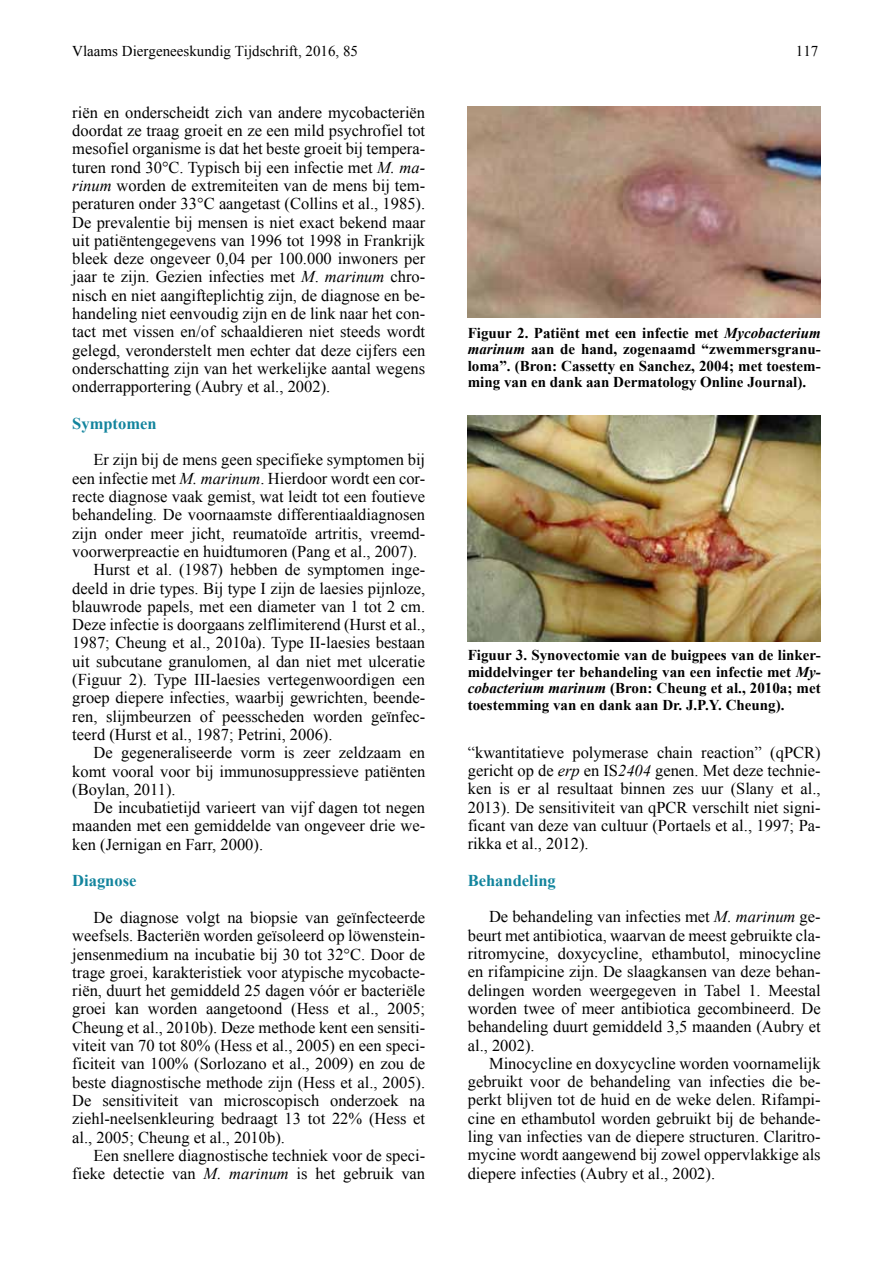
<style>
.page{position:relative;width:893px;height:1263px;background:#fff}
.page>*{position:absolute;margin:0;border:0;box-sizing:border-box;transform-origin:0 0}
.t1{font:16.5px/18.3px "Times New Roman";color:#000;text-align:justify}
.t2{font:700 16.5px "Times New Roman";color:#12849d}
.t3{font:700 15px/16.5px "Times New Roman";color:#000;text-align:justify}
.t4{font:15px "Times New Roman";color:#000}
.s1{font-style:italic}
</style>
<div class="page">
<img style="left:468px;top:106px;width:353px;height:212px">
<img style="left:468px;top:416px;width:353px;height:226px">
<p class="t4" style="left:72px;top:41px;width:287px">Vlaams Diergeneeskundig Tijdschrift, 2016, 85</p>
<p class="t4" style="left:796px;top:41px;width:24px">117</p>
<p class="t1" style="left:72px;top:103px;width:355px">riën en onderscheidt zich van andere mycobacteriën doordat ze traag groeit en ze een mild psychrofiel tot mesofiel organisme is dat het beste groeit bij tempera&shy;turen rond 30°C. Typisch bij een infectie met <span class="s1">M. ma&shy;rinum</span> worden de extremiteiten van de mens bij tem&shy;peraturen onder 33°C aangetast (Collins et al., 1985).<br>De prevalentie bij mensen is niet exact bekend maar uit patiëntengegevens van 1996 tot 1998 in Frankrijk bleek deze ongeveer 0,04 per 100.000 inwoners per jaar te zijn. Gezien infecties met <span class="s1">M</span>. <span class="s1">marinum</span> chro&shy;nisch en niet aangifteplichtig zijn, de diagnose en be&shy;handeling niet eenvoudig zijn en de link naar het con&shy;tact met vissen en/of schaaldieren niet steeds wordt gelegd, veronderstelt men echter dat deze cijfers een onderschatting zijn van het werkelijke aantal wegens onderrapportering (Aubry et al., 2002).</p>
<p class="t2" style="left:72px;top:412px;width:86px">Symptomen</p>
<p class="t1" style="left:94px;top:450px;width:334px">Er zijn bij de mens geen specifieke symptomen bij</p>
<p class="t1" style="left:72px;top:469px;width:354px">een infectie met <span class="s1">M. marinum</span>. Hierdoor wordt een cor-</p>
<p class="t1" style="left:72px;top:487px;width:354px">recte diagnose vaak gemist, wat leidt tot een foutieve</p>
<p class="t1" style="left:72px;top:505px;width:354px">behandeling. De voornaamste differentiaaldiagnosen</p>
<p class="t1" style="left:72px;top:524px;width:354px">zijn onder meer jicht, reumatoïde artritis, vreemd-</p>
<p class="t1" style="left:72px;top:542px;width:347px">voorwerpreactie en huidtumoren (Pang et al., 2007).</p>
<p class="t1" style="left:94px;top:560px;width:333px">Hurst et al. (1987) hebben de symptomen inge-</p>
<p class="t1" style="left:72px;top:579px;width:354px">deeld in drie types. Bij type I zijn de laesies pijnloze,</p>
<p class="t1" style="left:72px;top:597px;width:354px">blauwrode papels, met een diameter van 1 tot 2 cm.</p>
<p class="t1" style="left:72px;top:615px;width:354px">Deze infectie is doorgaans zelflimiterend (Hurst et al.,</p>
<p class="t1" style="left:72px;top:633px;width:354px">1987; Cheung et al., 2010a). Type II-laesies bestaan</p>
<p class="t1" style="left:72px;top:652px;width:354px">uit subcutane granulomen, al dan niet met ulceratie</p>
<p class="t1" style="left:72px;top:670px;width:354px">(Figuur 2). Type III-laesies vertegenwoordigen een</p>
<p class="t1" style="left:72px;top:688px;width:354px">groep diepere infecties, waarbij gewrichten, beende-</p>
<p class="t1" style="left:72px;top:707px;width:354px">ren, slijmbeurzen of peesscheden worden geïnfec-</p>
<p class="t1" style="left:72px;top:725px;width:262px">teerd (Hurst et al., 1987; Petrini, 2006).</p>
<p class="t1" style="left:94px;top:743px;width:333px">De gegeneraliseerde vorm is zeer zeldzaam en</p>
<p class="t1" style="left:72px;top:762px;width:354px">komt vooral voor bij immunosuppressieve patiënten</p>
<p class="t1" style="left:72px;top:780px;width:105px">(Boylan, 2011).</p>
<p class="t1" style="left:94px;top:798px;width:333px">De incubatietijd varieert van vijf dagen tot negen</p>
<p class="t1" style="left:72px;top:816px;width:354px">maanden met een gemiddelde van ongeveer drie we-</p>
<p class="t1" style="left:72px;top:835px;width:192px">ken (Jernigan en Farr, 2000).</p>
<p class="t2" style="left:72px;top:869px;width:66px">Diagnose</p>
<p class="t1" style="left:72px;top:908px;width:354px;text-indent:21px">De diagnose volgt na biopsie van geïnfecteerde weefsels. Bacteriën worden geïsoleerd op löwenstein&shy;jensenmedium na incubatie bij 30 tot 32°C. Door de trage groei, karakteristiek voor atypische mycobacte&shy;riën, duurt het gemiddeld 25 dagen vóór er bacteriële groei kan worden aangetoond (Hess et al., 2005; Cheung et al., 2010b). Deze methode kent een sensiti&shy;viteit van 70 tot 80% (Hess et al., 2005) en een speci&shy;ficiteit van 100% (Sorlozano et al., 2009) en zou de beste diagnostische methode zijn (Hess et al., 2005).<br>De sensitiviteit van microscopisch onderzoek na ziehl-neelsenkleuring bedraagt 13 tot 22% (Hess et al., 2005; Cheung et al., 2010b).</p>
<p class="t1" style="left:72px;top:1146px;width:354px;text-align:right">Een snellere diagnostische techniek voor de speci&shy;fieke detectie van <span class="s1">M. marinum</span> is het gebruik van</p>
<p class="t3" style="left:468px;top:324px;width:354px">Figuur 2. Patiënt met een infectie met <span class="s1">Mycobacterium marinum</span> aan de hand, zogenaamd “zwemmersgranu&shy;loma”. (Bron: Cassetty en Sanchez, 2004; met toestem&shy;ming van en dank aan Dermatology Online Journal).</p>
<p class="t3" style="left:468px;top:647px;width:354px">Figuur 3. Synovectomie van de buigpees van de linker&shy;middelvinger ter behandeling van een infectie met <span class="s1">My&shy;cobacterium marinum</span> (Bron: Cheung et al., 2010a; met toestemming van en dank aan Dr. J.P.Y. Cheung).</p>
<p class="t1" style="left:468px;top:743px;width:328px">“kwantitatieve polymerase chain reaction” (qPCR</p>
<p class="t1" style="left:468px;top:743px;width:354px;text-indent:347px">) gericht op de <span class="s1">erp</span> en IS <span class="s1">2404</span> genen. Met deze technie&shy;ken is er al resultaat binnen zes uur (Slany et al., 2013). De sensitiviteit van qPCR</p>
<p class="t1" style="left:468px;top:798px;width:354px;text-indent:224px">verschilt niet signi&shy;ficant van deze van cultuur (Portaels et al., 1997; Pa&shy;rikka et al., 2012).</p>
<p class="t2" style="left:468px;top:869px;width:90px">Behandeling</p>
<p class="t1" style="left:468px;top:907px;width:354px;text-indent:21px">De behandeling van infecties met <span class="s1">M. marinum</span> ge&shy;beurt met antibiotica, waarvan de meest gebruikte cla&shy;ritromycine, doxycycline, ethambutol, minocycline en rifampicine zijn. De slaagkansen van deze behan&shy;delingen worden weergegeven in Tabel 1. Meestal worden twee of meer antibiotica gecombineerd. De behandeling duurt gemiddeld 3,5 maanden (Aubry et al., 2002).</p>
<p class="t1" style="left:468px;top:1054px;width:355px;text-indent:21px">Minocycline en doxycycline worden voornamelijk gebruikt voor de behandeling van infecties die be&shy;perkt blijven tot de huid en de weke delen. Rifampi&shy;cine en ethambutol worden gebruikt bij de behande&shy;ling van infecties van de diepere structuren. Claritro&shy;mycine wordt aangewend bij zowel oppervlakkige als diepere infecties (Aubry et al., 2002).</p>
</div>
